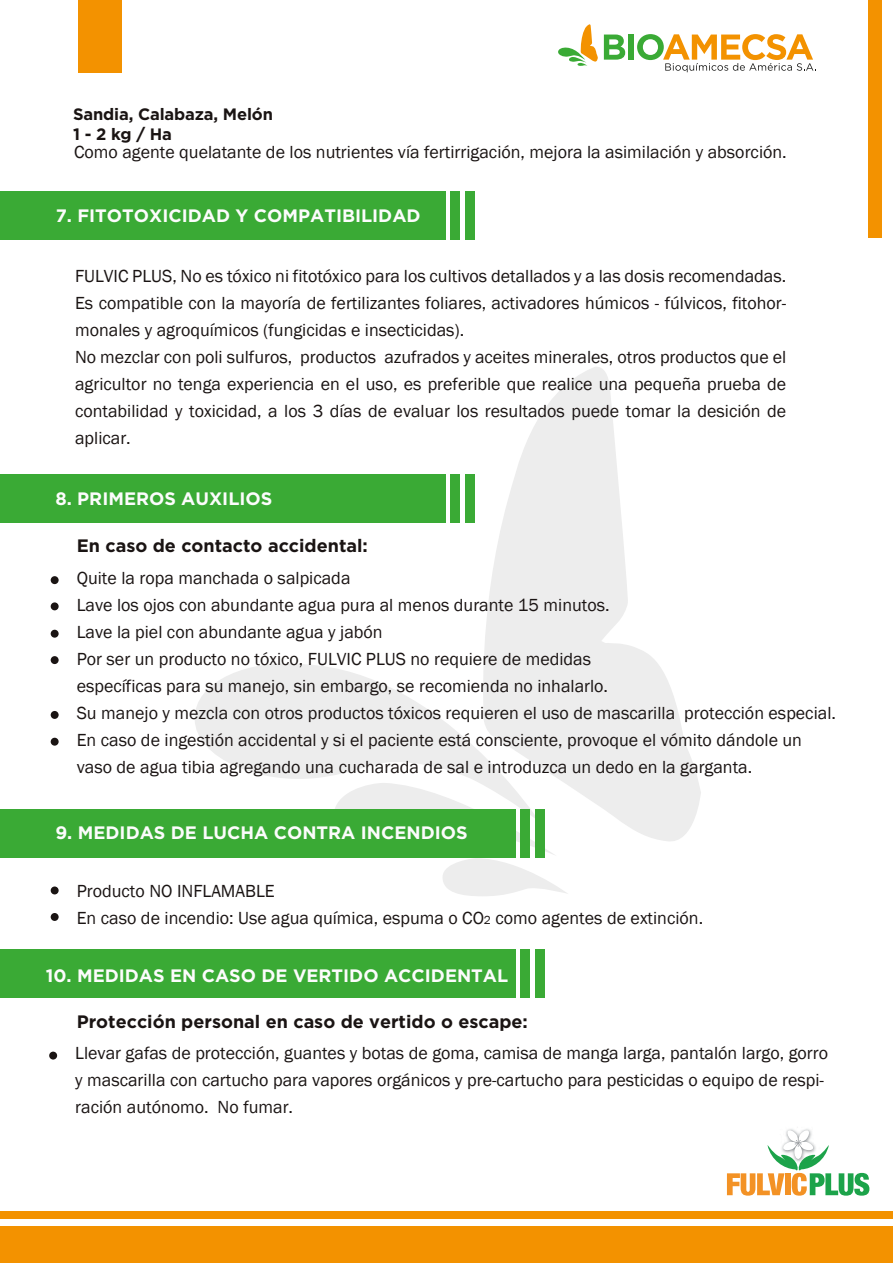
<style>
.page{position:relative;width:893px;height:1263px;background:#fff}
.page>*{position:absolute;margin:0;border:0;box-sizing:border-box;transform-origin:0 0}
.t1{font:18px/27px "Franklin Gothic";color:#1a1413}
.t2{font:700 18px "Gotham";color:#fcfcfc}
.t3{font:700 18px "Gotham";color:#1a1413}
.t4{font:700 16.5px/19.8px "Gotham";letter-spacing:-.01em;color:#1a1413}
.s1{font-size:12px}
</style>
<div class="page">
<div style="left:868px;top:0;width:14px;height:238px;background:#f39200"></div>
<svg style="left:604px;top:35px;width:21px;height:25px"></svg>
<div style="left:628px;top:35px;width:6px;height:25px;background:#3aaa35"></div>
<svg style="left:637px;top:34px;width:179px;height:38px"></svg>
<svg style="left:558px;top:24px;width:40px;height:42px"></svg>
<div style="left:0;top:1212px;width:893px;height:7px;background:#f39200"></div>
<div style="left:0;top:1226px;width:893px;height:36px;background:#f39200"></div>
<div style="left:78px;top:0;width:44px;height:72px;background:#f39200"></div>
<svg style="left:484px;top:367px;width:217px;height:474px;fill:#ededed"></svg>
<svg style="left:195px;top:658px;width:345px;height:125px;fill:#ededed"></svg>
<svg style="left:335px;top:783px;width:234px;height:113px"></svg>
<svg style="left:727px;top:1129px;width:142px;height:67px"></svg>
<div style="left:0;top:809px;width:515px;height:49px;background:#3aaa35"></div>
<div style="left:520px;top:809px;width:10px;height:49px;background:#3aaa35"></div>
<div style="left:535px;top:809px;width:10px;height:49px;background:#3aaa35"></div>
<div style="left:0;top:474px;width:445px;height:49px;background:#3aaa35"></div>
<div style="left:450px;top:474px;width:10px;height:49px;background:#3aaa35"></div>
<div style="left:465px;top:474px;width:10px;height:49px;background:#3aaa35"></div>
<div style="left:0;top:949px;width:515px;height:49px;background:#3aaa35"></div>
<div style="left:520px;top:949px;width:10px;height:49px;background:#3aaa35"></div>
<div style="left:535px;top:949px;width:10px;height:49px;background:#3aaa35"></div>
<div style="left:51px;top:576px;width:8px;height:8px;background:#1a1413;border-radius:50%"></div>
<div style="left:51px;top:602px;width:8px;height:8px;background:#1a1413;border-radius:50%"></div>
<div style="left:51px;top:656px;width:8px;height:8px;background:#1a1413;border-radius:50%"></div>
<div style="left:51px;top:630px;width:8px;height:8px;background:#1a1413;border-radius:50%"></div>
<div style="left:51px;top:711px;width:8px;height:8px;background:#1a1413;border-radius:50%"></div>
<div style="left:51px;top:738px;width:8px;height:8px;background:#1a1413;border-radius:50%"></div>
<div style="left:49px;top:1051px;width:8px;height:8px;background:#1a1413;border-radius:50%"></div>
<div style="left:51px;top:886px;width:8px;height:8px;background:#1a1413;border-radius:50%"></div>
<div style="left:51px;top:913px;width:8px;height:8px;background:#1a1413;border-radius:50%"></div>
<div style="left:0;top:191px;width:446px;height:49px;background:#3aaa35"></div>
<div style="left:450px;top:191px;width:10px;height:49px;background:#3aaa35"></div>
<div style="left:465px;top:191px;width:10px;height:49px;background:#3aaa35"></div>
<p class="t4" style="left:73px;top:104px;width:201px">Sandia, Calabaza, Melón<br>1 - 2 kg / Ha</p>
<p class="t1" style="left:74px;top:139px;width:714px">Como agente quelatante de los nutrientes vía fertirrigación, mejora la asimilación y absorción.</p>
<p class="t2" style="left:56px;top:204px;width:366px">7. FITOTOXICIDAD Y COMPATIBILIDAD</p>
<p class="t1" style="left:75px;top:263px;width:713px">FULVIC PLUS, No es tóxico ni fitotóxico para los cultivos detallados y a las dosis recomendadas.<br>Es compatible con la mayoría de fertilizantes foliares, activadores húmicos - fúlvicos, fitohor&shy;monales y agroquímicos (fungicidas e insecticidas).<br>No mezclar con poli sulfuros, productos azufrados y aceites minerales, otros productos que el agricultor no tenga experiencia en el uso, es preferible que realice una pequeña prueba de contabilidad y toxicidad, a los 3 días de evaluar los resultados puede tomar la desición de aplicar.</p>
<p class="t2" style="left:55px;top:487px;width:218px">8. PRIMEROS AUXILIOS</p>
<p class="t3" style="left:77px;top:534px;width:293px">En caso de contacto accidental:</p>
<p class="t1" style="left:77px;top:565px;width:761px">Quite la ropa manchada o salpicada<br>Lave los ojos con abundante agua pura al menos durante 15 minutos.<br>Lave la piel con abundante agua y jabón<br>Por ser un producto no tóxico, FULVIC PLUS no requiere de medidas<br>específicas para su manejo, sin embargo, se recomienda no inhalarlo.<br>Su manejo y mezcla con otros productos tóxicos requieren el uso de mascarilla protección especial.<br>En caso de ingestión accidental y si el paciente está consciente, provoque el vómito dándole un vaso de agua tibia agregando una cucharada de sal e introduzca un dedo en la garganta.</p>
<p class="t2" style="left:55px;top:820px;width:414px">9. MEDIDAS DE LUCHA CONTRA INCENDIOS</p>
<p class="t1" style="left:77px;top:878px;width:628px">Producto NO INFLAMABLE<br>En caso de incendio: Use agua química, espuma o CO<span class="s1">2</span> como agentes de extinción.</p>
<p class="t2" style="left:46px;top:963px;width:464px">10. MEDIDAS EN CASO DE VERTIDO ACCIDENTAL</p>
<p class="t3" style="left:77px;top:1010px;width:453px">Protección personal en caso de vertido o escape:</p>
<p class="t1" style="left:75px;top:1040px;width:754px">Llevar gafas de protección, guantes y botas de goma, camisa de manga larga, pantalón largo, gorro y mascarilla con cartucho para vapores orgánicos y pre-cartucho para pesticidas o equipo de respi&shy;ración autónomo. No fumar.</p>
</div>
